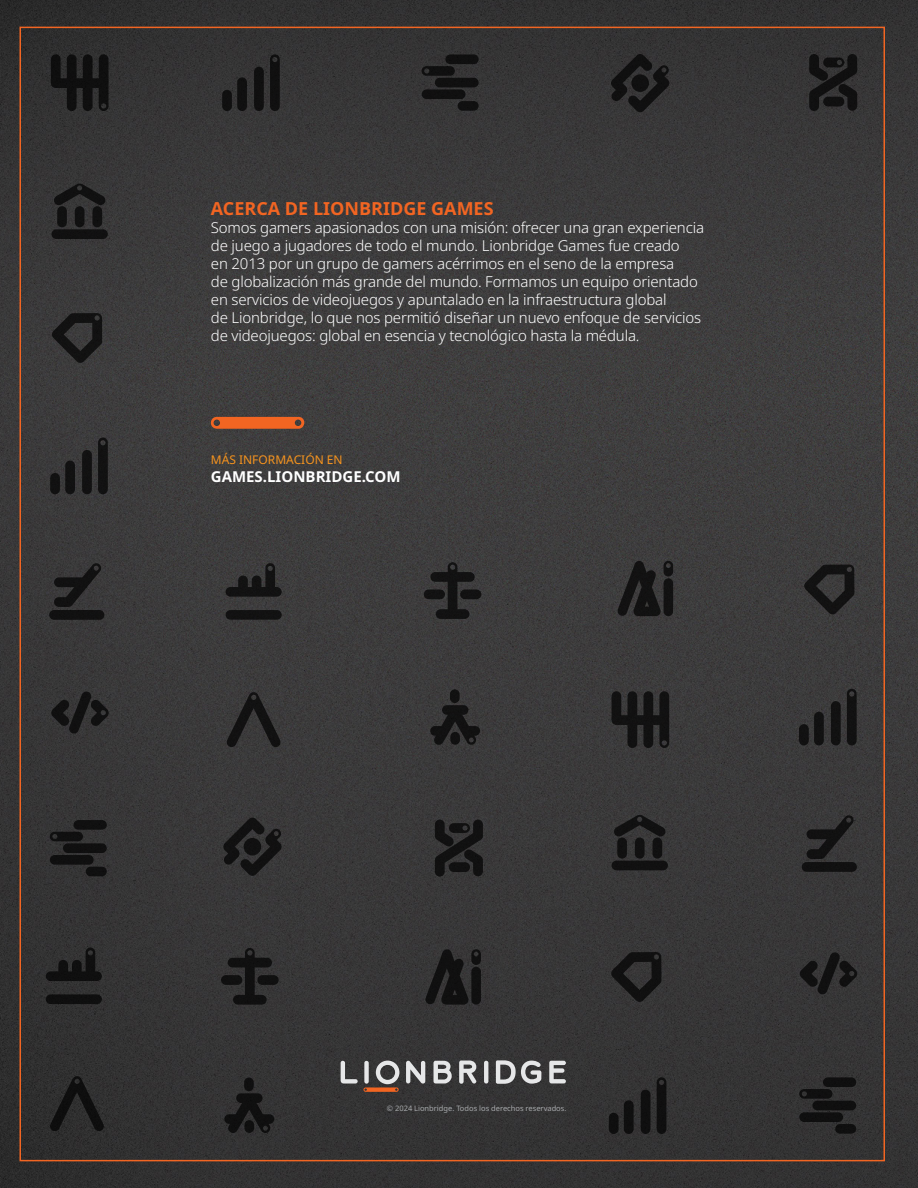
<style>
.page{position:relative;width:918px;height:1188px;background:#fff}
.page>*{position:absolute;margin:0;border:0;box-sizing:border-box;transform-origin:0 0}
.t1{font:700 18px "Noto Sans";color:#f26522}
.t2{font:300 15px/18px "Noto Sans";letter-spacing:-.01em;color:#fff}
.t3{font:700 15px "Noto Sans";color:#fff}
.t4{font:12px "Noto Sans";color:#f7941e}
.t5{font:7.5px "Noto Sans";color:#a7a9ac}
</style>
<div class="page">
<img style="left:0;top:0;width:918px;height:1188px">
<svg style="left:211px;top:417px;width:93px;height:12px"></svg>
<svg style="left:406px;top:1061px;width:19px;height:23px"></svg>
<svg style="left:434px;top:1061px;width:18px;height:22px"></svg>
<svg style="left:459px;top:1061px;width:17px;height:23px"></svg>
<svg style="left:484px;top:1061px;width:4px;height:23px"></svg>
<svg style="left:341px;top:1061px;width:58px;height:31px;background:#746964"></svg>
<svg style="left:496px;top:1060px;width:45px;height:24px"></svg>
<svg style="left:549px;top:1061px;width:17px;height:22px"></svg>
<svg style="left:52px;top:313px;width:50px;height:50px;background:#272627"></svg>
<svg style="left:804px;top:565px;width:50px;height:49px;background:#282727"></svg>
<svg style="left:51px;top:54px;width:58px;height:57px;background:#1b1b1b"></svg>
<svg style="left:612px;top:691px;width:57px;height:57px;background:#202020"></svg>
<div style="left:237px;top:77px;width:10px;height:34px;background:#101010;border-radius:5px"></div>
<svg style="left:270px;top:54px;width:10px;height:57px"></svg>
<div style="left:254px;top:67px;width:10px;height:44px;background:#101010;border-radius:5px"></div>
<div style="left:222px;top:90px;width:10px;height:21px;background:#101010;border-radius:5px"></div>
<div style="left:65px;top:461px;width:10px;height:33px;background:#121112;border-radius:5px"></div>
<svg style="left:98px;top:438px;width:10px;height:56px"></svg>
<div style="left:82px;top:450px;width:10px;height:44px;background:#121112;border-radius:5px"></div>
<div style="left:50px;top:473px;width:10px;height:21px;background:#111;border-radius:5px"></div>
<div style="left:814px;top:712px;width:10px;height:33px;background:#121112;border-radius:5px"></div>
<svg style="left:847px;top:689px;width:10px;height:56px"></svg>
<div style="left:831px;top:701px;width:10px;height:44px;background:#111;border-radius:5px"></div>
<div style="left:799px;top:724px;width:10px;height:21px;background:#121111;border-radius:5px"></div>
<svg style="left:611px;top:952px;width:50px;height:50px;background:#242324"></svg>
<svg style="left:800px;top:952px;width:57px;height:42px;background:#272626"></svg>
<svg style="left:51px;top:692px;width:58px;height:42px;background:#272727"></svg>
<div style="left:424px;top:589px;width:21px;height:10px;background:#131212;border-radius:5px"></div>
<div style="left:460px;top:589px;width:21px;height:10px;background:#121111;border-radius:5px"></div>
<svg style="left:430px;top:562px;width:45px;height:57px;background:#262626"></svg>
<svg style="left:226px;top:692px;width:55px;height:55px;background:#2d2c2c"></svg>
<div style="left:57px;top:206px;width:10px;height:21px;background:#101010;border-radius:5px"></div>
<div style="left:92px;top:206px;width:10px;height:21px;background:#111011;border-radius:5px"></div>
<div style="left:51px;top:229px;width:57px;height:10px;background:#111011;border-radius:5px"></div>
<div style="left:75px;top:206px;width:10px;height:21px;background:#101011;border-radius:5px"></div>
<svg style="left:53px;top:184px;width:53px;height:21px"></svg>
<div style="left:422px;top:89px;width:44px;height:10px;background:#101010;border-radius:5px"></div>
<div style="left:435px;top:78px;width:44px;height:9px;background:#101010;border-radius:5px"></div>
<div style="left:458px;top:101px;width:21px;height:10px;background:#101010;border-radius:5px"></div>
<svg style="left:422px;top:66px;width:33px;height:10px"></svg>
<div style="left:445px;top:54px;width:34px;height:10px;background:#100f10;border-radius:5px"></div>
<div style="left:624px;top:1100px;width:10px;height:34px;background:#0f0f0f;border-radius:5px"></div>
<svg style="left:657px;top:1077px;width:9px;height:57px"></svg>
<div style="left:641px;top:1090px;width:9px;height:44px;background:#0f0f0f;border-radius:5px"></div>
<div style="left:609px;top:1113px;width:10px;height:21px;background:#0f0f0f;border-radius:5px"></div>
<div style="left:799px;top:1112px;width:44px;height:10px;background:#0f0f0f;border-radius:5px"></div>
<div style="left:812px;top:1101px;width:44px;height:9px;background:#0f0f0f;border-radius:5px"></div>
<div style="left:835px;top:1124px;width:21px;height:10px;background:#0f0f0f;border-radius:5px"></div>
<svg style="left:799px;top:1089px;width:33px;height:10px"></svg>
<div style="left:823px;top:1077px;width:33px;height:10px;background:#0f0f0f;border-radius:5px"></div>
<div style="left:226px;top:610px;width:56px;height:10px;background:#121212;border-radius:5px"></div>
<svg style="left:226px;top:563px;width:56px;height:34px;background:#282728"></svg>
<div style="left:617px;top:838px;width:10px;height:21px;background:#111011;border-radius:5px"></div>
<div style="left:653px;top:838px;width:9px;height:21px;background:#111;border-radius:5px"></div>
<div style="left:612px;top:861px;width:56px;height:9px;background:#111011;border-radius:5px"></div>
<div style="left:635px;top:838px;width:10px;height:21px;background:#111;border-radius:5px"></div>
<svg style="left:613px;top:815px;width:53px;height:21px"></svg>
<svg style="left:807px;top:815px;width:47px;height:44px;background:#292829"></svg>
<div style="left:802px;top:862px;width:55px;height:10px;background:#111;border-radius:5px"></div>
<svg style="left:54px;top:563px;width:48px;height:44px;background:#2a292a"></svg>
<div style="left:49px;top:610px;width:55px;height:10px;background:#111;border-radius:5px"></div>
<svg style="left:809px;top:54px;width:48px;height:57px;background:#1f1f1f"></svg>
<div style="left:823px;top:97px;width:21px;height:9px;background:#101010;border-radius:5px"></div>
<div style="left:50px;top:855px;width:44px;height:10px;background:#101010;border-radius:5px"></div>
<div style="left:63px;top:843px;width:44px;height:10px;background:#101010;border-radius:5px"></div>
<div style="left:86px;top:867px;width:21px;height:9px;background:#101010;border-radius:5px"></div>
<svg style="left:50px;top:832px;width:33px;height:9px"></svg>
<div style="left:73px;top:820px;width:34px;height:10px;background:#101010;border-radius:5px"></div>
<svg style="left:435px;top:820px;width:48px;height:57px;background:#212121"></svg>
<div style="left:449px;top:862px;width:21px;height:10px;background:#111;border-radius:5px"></div>
<svg style="left:49px;top:1076px;width:56px;height:55px;background:#242424"></svg>
<div style="left:244px;top:1078px;width:10px;height:13px;background:#0f0f10;border-radius:5px"></div>
<svg style="left:224px;top:1093px;width:50px;height:40px;background:#201f20"></svg>
<div style="left:450px;top:689px;width:10px;height:14px;background:#121111;border-radius:5px"></div>
<svg style="left:430px;top:705px;width:50px;height:40px;background:#242424"></svg>
<svg style="left:617px;top:561px;width:56px;height:55px;background:#242324"></svg>
<div style="left:221px;top:975px;width:21px;height:10px;background:#100f10;border-radius:5px"></div>
<div style="left:257px;top:975px;width:22px;height:10px;background:#101010;border-radius:5px"></div>
<svg style="left:228px;top:948px;width:44px;height:57px;background:#222"></svg>
<div style="left:46px;top:994px;width:56px;height:10px;background:#0f0f0f;border-radius:5px"></div>
<svg style="left:46px;top:947px;width:56px;height:34px;background:#212121"></svg>
<svg style="left:425px;top:949px;width:56px;height:56px;background:#202020"></svg>
<svg style="left:611px;top:54px;width:58px;height:58px;background:#242324"></svg>
<svg style="left:223px;top:818px;width:59px;height:58px;background:#262627"></svg>
<p class="t1" style="left:211px;top:198px;width:284px">ACERCA DE LIONBRIDGE GAMES</p>
<p class="t2" style="left:211px;top:219px;width:495px">Somos gamers apasionados con una misión: ofrecer una gran experiencia de juego a jugadores de todo el mundo. Lionbridge Games fue creado<br>en 2013 por un grupo de gamers acérrimos en el seno de la empresa<br>de globalización más grande del mundo. Formamos un equipo orientado en servicios de videojuegos y apuntalado en la infraestructura global<br>de Lionbridge, lo que nos permitió diseñar un nuevo enfoque de servicios de videojuegos: global en esencia y tecnológico hasta la médula.</p>
<p class="t4" style="left:211px;top:453px;width:133px">MÁS INFORMACIÓN EN</p>
<p class="t3" style="left:211px;top:468px;width:191px">GAMES.LIONBRIDGE.COM</p>
<p class="t5" style="left:387px;top:1104px;width:181px">© 2024 Lionbridge. Todos los derechos reservados.</p>
</div>
